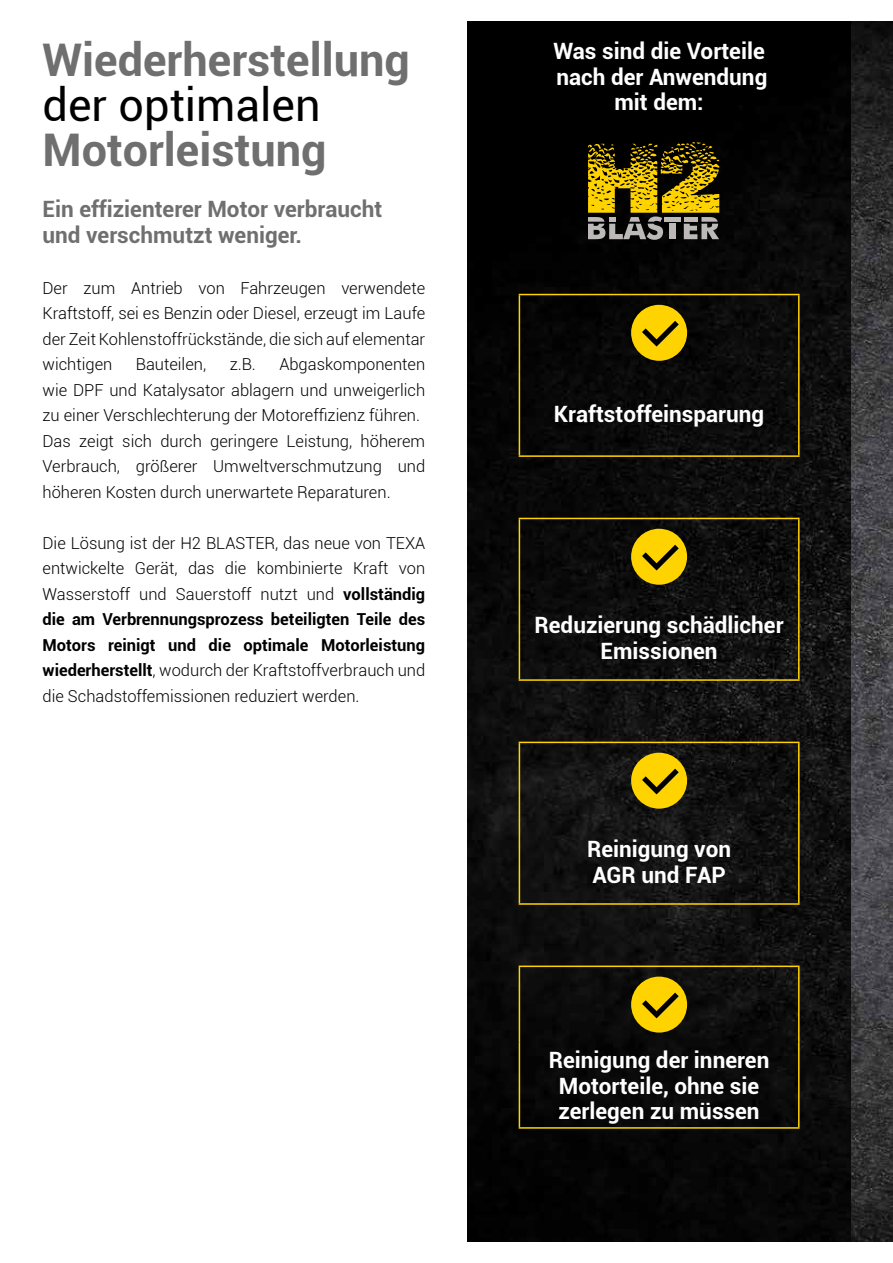
<style>
.page{position:relative;width:893px;height:1263px;background:#fff}
.page>*{position:absolute;margin:0;border:0;box-sizing:border-box;transform-origin:0 0}
.t1{font:700 45px "Roboto";color:#706f6f}
.t2{font:45px "Roboto";color:#000}
.t3{font:700 22.5px/25.5px "Roboto";color:#fff;text-align:center}
.t4{font:700 22.5px/25.5px "Roboto";color:#706f6f}
.t5{font:300 16.5px/25.5px "Roboto";color:#000;text-align:justify}
.s1{font-weight:700}
</style>
<div class="page">
<img style="left:850px;top:21px;width:43px;height:1221px">
<img style="left:468px;top:21px;width:382px;height:1221px">
<svg style="left:588px;top:142px;width:131px;height:98px;background:#756518"></svg>
<hr style="left:519px;top:965px;width:280px;height:2px;background:#ffd300">
<hr style="left:519px;top:967px;width:1px;height:76px;background:#ffd300">
<hr style="left:798px;top:967px;width:1px;height:76px;background:#ffd300">
<hr style="left:519px;top:1043px;width:1px;height:84px;background:#ffd300">
<hr style="left:798px;top:1043px;width:1px;height:84px;background:#ffd300">
<hr style="left:519px;top:1127px;width:280px;height:2px;background:#ffd300">
<svg style="left:631px;top:976px;width:56px;height:56px;background:#b69702"></svg>
<hr style="left:519px;top:294px;width:280px;height:1px;background:#ffd300">
<hr style="left:519px;top:295px;width:1px;height:76px;background:#ffd300">
<hr style="left:798px;top:295px;width:1px;height:76px;background:#ffd300">
<hr style="left:519px;top:371px;width:1px;height:84px;background:#ffd300">
<hr style="left:798px;top:371px;width:1px;height:84px;background:#ffd300">
<hr style="left:519px;top:455px;width:280px;height:2px;background:#ffd300">
<svg style="left:631px;top:305px;width:56px;height:56px;background:#b59601"></svg>
<hr style="left:519px;top:518px;width:280px;height:1px;background:#ffd300">
<hr style="left:519px;top:519px;width:1px;height:76px;background:#ffd300">
<hr style="left:798px;top:519px;width:1px;height:76px;background:#ffd300">
<hr style="left:519px;top:595px;width:1px;height:84px;background:#ffd300">
<hr style="left:798px;top:595px;width:1px;height:84px;background:#ffd300">
<hr style="left:519px;top:679px;width:280px;height:2px;background:#ffd300">
<svg style="left:631px;top:529px;width:56px;height:56px;background:#b69702"></svg>
<hr style="left:519px;top:742px;width:280px;height:1px;background:#ffd300">
<hr style="left:519px;top:743px;width:1px;height:76px;background:#ffd300">
<hr style="left:798px;top:743px;width:1px;height:76px;background:#ffd300">
<hr style="left:519px;top:819px;width:1px;height:84px;background:#ffd300">
<hr style="left:798px;top:819px;width:1px;height:84px;background:#ffd300">
<hr style="left:519px;top:903px;width:280px;height:2px;background:#ffd300">
<svg style="left:631px;top:753px;width:56px;height:56px;background:#b89904"></svg>
<h1 class="t1" style="left:43px;top:29px;width:369px">Wiederherstellung</h1>
<h1 class="t2" style="left:43px;top:74px;width:280px">der optimalen</h1>
<h1 class="t1" style="left:43px;top:119px;width:285px">Motorleistung</h1>
<h2 class="t4" style="left:43px;top:196px;width:341px">Ein effizienterer Motor verbraucht und verschmutzt weniger.</h2>
<p class="t5" style="left:43px;top:275px;width:384px">Der zum Antrieb von Fahrzeugen verwendete Kraftstoff, sei es Benzin oder Diesel, erzeugt im Laufe der Zeit Kohlenstoffrückstände, die sich auf elementar wichtigen</p>
<p class="t5" style="left:43px;top:351px;width:384px;text-align:left;text-indent:237px">Abgaskomponenten wie DPF und Katalysator ablagern und unweigerlich zu einer Verschlechterung der Motoreffizienz führen.<br>Das zeigt sich durch geringere Leistung, höherem Verbrauch, größerer Umweltverschmutzung und höheren Kosten durch unerwartete Reparaturen.</p>
<p class="t5" style="left:43px;top:530px;width:384px">Die Lösung ist der H2 BLASTER, das neue von TEXA entwickelte Gerät, das die kombinierte Kraft von Wasserstoff und Sauerstoff nutzt und <span class="s1">vollständig die am Verbrennungsprozess beteiligten Teile des Motors reinigt und die optimale Motorleistung wiederherstellt</span>, wodurch der Kraftstoffverbrauch und die Schadstoffemissionen reduziert werden.</p>
<p class="t5" style="left:136px;top:351px;width:72px">Bauteilen,</p>
<p class="t5" style="left:230px;top:351px;width:28px">z.B.</p>
<h2 class="t3" style="left:553px;top:38px;width:215px">Was sind die Vorteile nach der Anwendung mit dem:</h2>
<h2 class="t3" style="left:554px;top:400px;width:212px">Kraftstoffeinsparung</h2>
<h2 class="t3" style="left:535px;top:612px;width:251px">Reduzierung schädlicher<br>Emissionen</h2>
<h2 class="t3" style="left:587px;top:835px;width:145px;text-align:left">Reinigung von<br>AGR und FAP</h2>
<h2 class="t3" style="left:549px;top:1047px;width:222px">Reinigung der inneren<br>Motorteile, ohne sie zerlegen zu müssen</h2>
</div>
